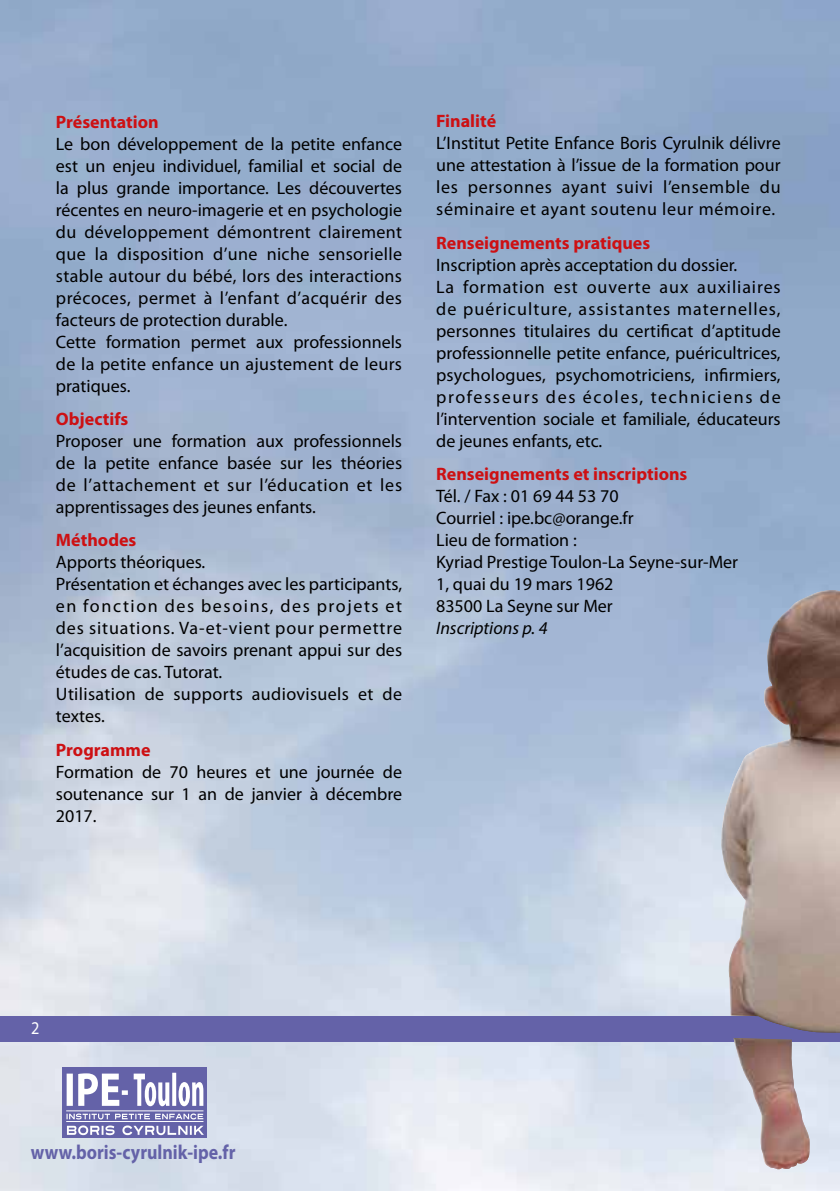
<style>
.page{position:relative;width:840px;height:1191px;background:#fff}
.page>*{position:absolute;margin:0;border:0;box-sizing:border-box;transform-origin:0 0}
.t1{font:700 20.2px "Myriad Pro";color:#6462a8;scale:.88 1}
.t2{font:18px/22px "Myriad Pro";color:#000}
.t3{font:700 18px "Myriad Pro";color:#cd1013}
.t4{font:italic 18px "Myriad Pro";color:#000}
.t5{font:18px "Myriad Pro";color:#fff;scale:.9 1}
</style>
<div class="page">
<div style="left:0;top:1016px;width:839px;height:26px;background:#6462a8"></div>
<img style="left:720px;top:590px;width:119px;height:579px">
<hr style="left:795px;top:841px;width:2px;height:74px;background:#000">
<div style="left:62px;top:1067px;width:145px;height:71px;background:#6462a8"></div>
<svg style="left:66px;top:1113px;width:137px;height:6px"></svg>
<svg style="left:67px;top:1125px;width:137px;height:10px"></svg>
<hr style="left:66px;top:1110px;width:137px;height:1px;background:#fff">
<hr style="left:66px;top:1121px;width:137px;height:1px;background:#fff">
<svg style="left:67px;top:1072px;width:136px;height:34px"></svg>
<p class="t3" style="left:56px;top:110px;width:104px">Présentation</p>
<p class="t2" style="left:56px;top:132px;width:347px">Le bon développement de la petite enfance est un enjeu individuel, familial et social de la plus grande importance. Les découvertes récentes en neuro-imagerie et en psychologie du développement démontrent clairement que la disposition d’une niche sensorielle stable autour du bébé, lors des interactions précoces, permet à l’enfant d’acquérir des facteurs de protection durable.<br>Cette formation permet aux professionnels de la petite enfance un ajustement de leurs pratiques.</p>
<p class="t3" style="left:56px;top:407px;width:74px">Objectifs</p>
<p class="t2" style="left:56px;top:429px;width:347px;text-align:justify">Proposer une formation aux professionnels de la petite enfance basée sur les théories de l’attachement et sur l’éducation et les apprentissages des jeunes enfants.</p>
<p class="t3" style="left:56px;top:528px;width:82px">Méthodes</p>
<p class="t2" style="left:56px;top:551px;width:347px">Apports théoriques.<br>Présentation et échanges avec les participants, en fonction des besoins, des projets et des situations. Va-et-vient pour permettre l’acquisition de savoirs prenant appui sur des études de cas. Tutorat.<br>Utilisation de supports audiovisuels et de textes.</p>
<p class="t3" style="left:56px;top:738px;width:96px">Programme</p>
<p class="t2" style="left:56px;top:760px;width:347px;text-align:justify">Formation de 70 heures et une journée de soutenance sur 1 an de janvier à décembre 2017.</p>
<p class="t3" style="left:436px;top:110px;width:62px">Finalité</p>
<p class="t2" style="left:436px;top:132px;width:346px;text-align:justify">L’Institut Petite Enfance Boris Cyrulnik délivre une attestation à l’issue de la formation pour les personnes ayant suivi l’ensemble du séminaire et ayant soutenu leur mémoire.</p>
<p class="t3" style="left:436px;top:231px;width:215px">Renseignements pratiques</p>
<p class="t2" style="left:436px;top:253px;width:346px">Inscription après acceptation du dossier.<br>La formation est ouverte aux auxiliaires de puériculture, assistantes maternelles, personnes titulaires du certificat d’aptitude professionnelle petite enfance, puéricultrices, psychologues, psychomotriciens, infirmiers, professeurs des écoles, techniciens de l’intervention sociale et familiale, éducateurs de jeunes enfants, etc.</p>
<p class="t3" style="left:436px;top:462px;width:253px">Renseignements et inscriptions</p>
<p class="t2" style="left:436px;top:485px;width:303px">Tél. / Fax : 01 69 44 53 70<br>Courriel : ipe.bc@orange.fr<br>Lieu de formation :<br>Kyriad Prestige Toulon-La Seyne-sur-Mer<br>1, quai du 19 mars 1962<br>83500 La Seyne sur Mer</p>
<p class="t4" style="left:436px;top:617px;width:113px">Inscriptions p. 4</p>
<p class="t5" style="left:31px;top:1017px;width:11px">2</p>
<p class="t1" style="left:31px;top:1138px;width:234px">www.boris-cyrulnik-ipe.fr</p>
</div>
